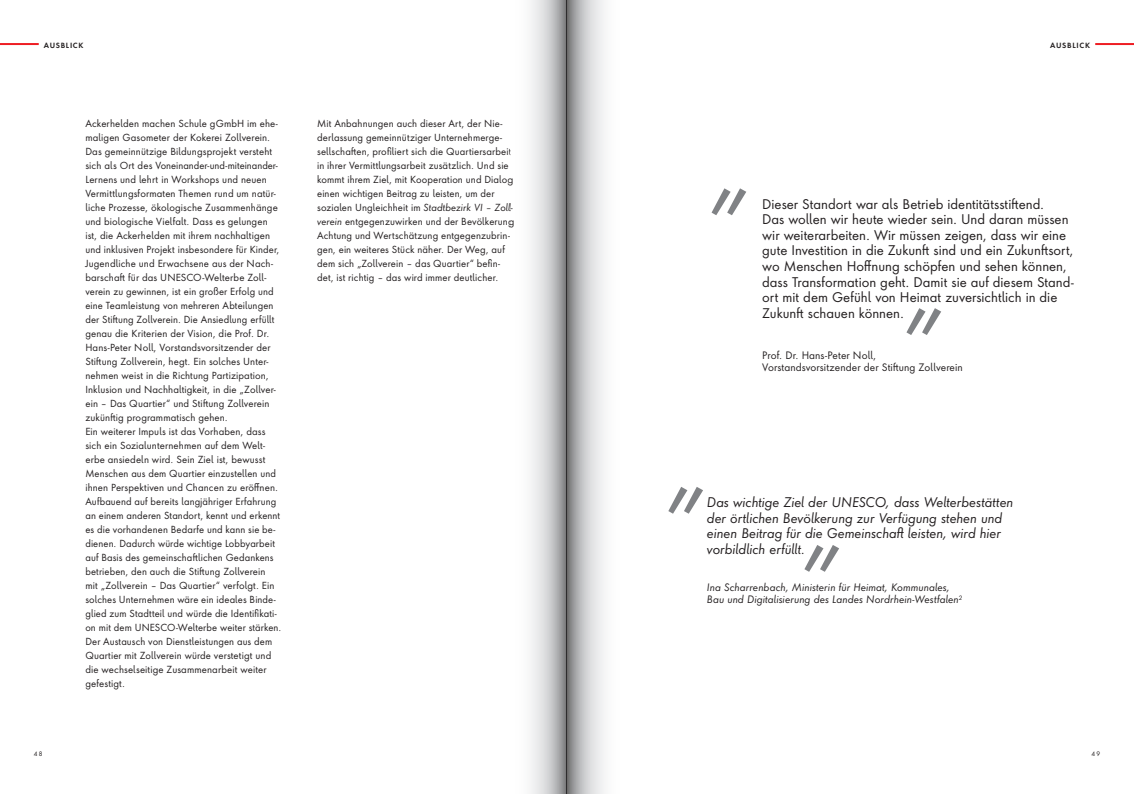
<style>
.page{position:relative;width:1134px;height:794px;background:#fff}
.page>*{position:absolute;margin:0;border:0;box-sizing:border-box;transform-origin:0 0}
.t1{font:italic 101.9px "Futura ND Alt";color:#808285}
.t2{font:13px/15.6px "Futura ND Alt";color:#231f20}
.t3{font:italic 13px/15.6px "Futura ND Alt";color:#231f20}
.t4{font:italic 10px/12px "Futura ND Alt";letter-spacing:.005em;color:#231f20}
.t5{font:10px/12px "Futura ND Alt";letter-spacing:.01em;color:#231f20}
.t6{font:9.5px/14px "Futura ND Alt";letter-spacing:.01em;color:#231f20}
.t7{font:600 7px "Futura ND Alt";letter-spacing:.1em;color:#231f20}
.t8{font:6px "Futura ND Alt";color:#231f20}
.s1{font-style:italic}
</style>
<div class="page">
<hr style="left:0;top:43px;width:39px;height:2px;background:#ee1d23">
<hr style="left:1095px;top:43px;width:39px;height:2px;background:#ee1d23">
<svg style="left:589px;top:0;width:15px;height:794px"></svg>
<svg style="left:531px;top:0;width:13px;height:794px"></svg>
<div style="left:567px;top:0;width:22px;height:794px;background:linear-gradient(to right,#78797a,#dbdcde)"></div>
<svg style="left:544px;top:0;width:23px;height:794px;background:#afafb1"></svg>
<p class="t7" style="left:44px;top:41px;width:41px">AUSBLICK</p>
<p class="t7" style="left:1050px;top:41px;width:41px">AUSBLICK</p>
<p class="t6" style="left:85px;top:116px;width:197px">Ackerhelden machen Schule gGmbH im ehe&shy;maligen Gasometer der Kokerei Zollverein.<br>Das gemeinnützige Bildungsprojekt versteht sich als Ort des Voneinander-und-miteinander-Lernens und lehrt in Workshops und neuen Vermittlungsformaten Themen rund um natür&shy;liche Prozesse, ökologische Zusammenhänge und biologische Vielfalt. Dass es gelungen ist, die Ackerhelden mit ihrem nachhaltigen und inklusiven Projekt insbesondere für Kinder, Jugendliche und Erwachsene aus der Nach&shy;barschaft für das UNESCO-Welterbe Zoll&shy;verein zu gewinnen, ist ein großer Erfolg und eine Teamleistung von mehreren Abteilungen der Stiftung Zollverein. Die Ansiedlung erfüllt genau die Kriterien der Vision, die Prof. Dr.<br>Hans-Peter Noll, Vorstandsvorsitzender der Stiftung Zollverein, hegt. Ein solches Unter&shy;nehmen weist in die Richtung Partizipation, Inklusion und Nachhaltigkeit, in die „Zollver&shy;ein – Das Quartier“ und Stiftung Zollverein zukünftig programmatisch gehen.<br>Ein weiterer Impuls ist das Vorhaben, dass sich ein Sozialunternehmen auf dem Welt&shy;erbe ansiedeln wird. Sein Ziel ist, bewusst Menschen aus dem Quartier einzustellen und ihnen Perspektiven und Chancen zu eröffnen.<br>Aufbauend auf bereits langjähriger Erfahrung an einem anderen Standort, kennt und erkennt es die vorhandenen Bedarfe und kann sie be&shy;dienen. Dadurch würde wichtige Lobbyarbeit auf Basis des gemeinschaftlichen Gedankens betrieben, den auch die Stiftung Zollverein<br>mit „Zollverein – Das Quartier“ verfolgt. Ein solches Unternehmen wäre ein ideales Binde&shy;glied zum Stadtteil und würde die Identifikati&shy;on mit dem UNESCO-Welterbe weiter stärken.<br>Der Austausch von Dienstleistungen aus dem Quartier mit Zollverein würde verstetigt und die wechselseitige Zusammenarbeit weiter gefestigt.</p>
<p class="t6" style="left:317px;top:116px;width:198px">Mit Anbahnungen auch dieser Art, der Nie&shy;derlassung gemeinnütziger Unternehmerge&shy;sellschaften, profiliert sich die Quartiersarbeit in ihrer Vermittlungsarbeit zusätzlich. Und sie kommt ihrem Ziel, mit Kooperation und Dialog einen wichtigen Beitrag zu leisten, um der sozialen Ungleichheit im <span class="s1">Stadtbezirk VI – Zoll&shy;verein</span> entgegenzuwirken und der Bevölkerung Achtung und Wertschätzung entgegenzubrin&shy;gen, ein weiteres Stück näher. Der Weg, auf dem sich „Zollverein – das Quartier“ befin&shy;det, ist richtig – das wird immer deutlicher.</p>
<h1 class="t1" style="left:711px;top:98px;width:45px">„</h1>
<p class="t2" style="left:762px;top:195px;width:313px">Dieser Standort war als Betrieb identitätsstiftend.<br>Das wollen wir heute wieder sein. Und daran müssen wir weiterarbeiten. Wir müssen zeigen, dass wir eine gute Investition in die Zukunft sind und ein Zukunftsort, wo Menschen Hoffnung schöpfen und sehen können, dass Transformation geht. Damit sie auf diesem Stand&shy;ort mit dem Gefühl von Heimat zuversichtlich in die Zukunft schauen können.</p>
<p class="t5" style="left:762px;top:348px;width:202px">Prof. Dr. Hans-Peter Noll,<br>Vorstandsvorsitzender der Stiftung Zollverein</p>
<h1 class="t1" style="left:906px;top:217px;width:45px">„</h1>
<h1 class="t1" style="left:668px;top:396px;width:45px">„</h1>
<h2 class="t3" style="left:707px;top:494px;width:308px">Das wichtige Ziel der UNESCO, dass Welterbestätten der örtlichen Bevölkerung zur Verfügung stehen und einen Beitrag für die Gemeinschaft leisten, wird hier vorbildlich erfüllt.</h2>
<p class="t4" style="left:707px;top:581px;width:257px">Ina Scharrenbach, Ministerin für Heimat, Kommunales,<br>Bau und Digitalisierung des Landes Nordrhein-Westfalen<sup>2</sup></p>
<h1 class="t1" style="left:804px;top:454px;width:45px">„</h1>
<p class="t8" style="left:34px;top:749px;width:10px">48</p>
<p class="t8" style="left:1091px;top:749px;width:10px">49</p>
</div>
